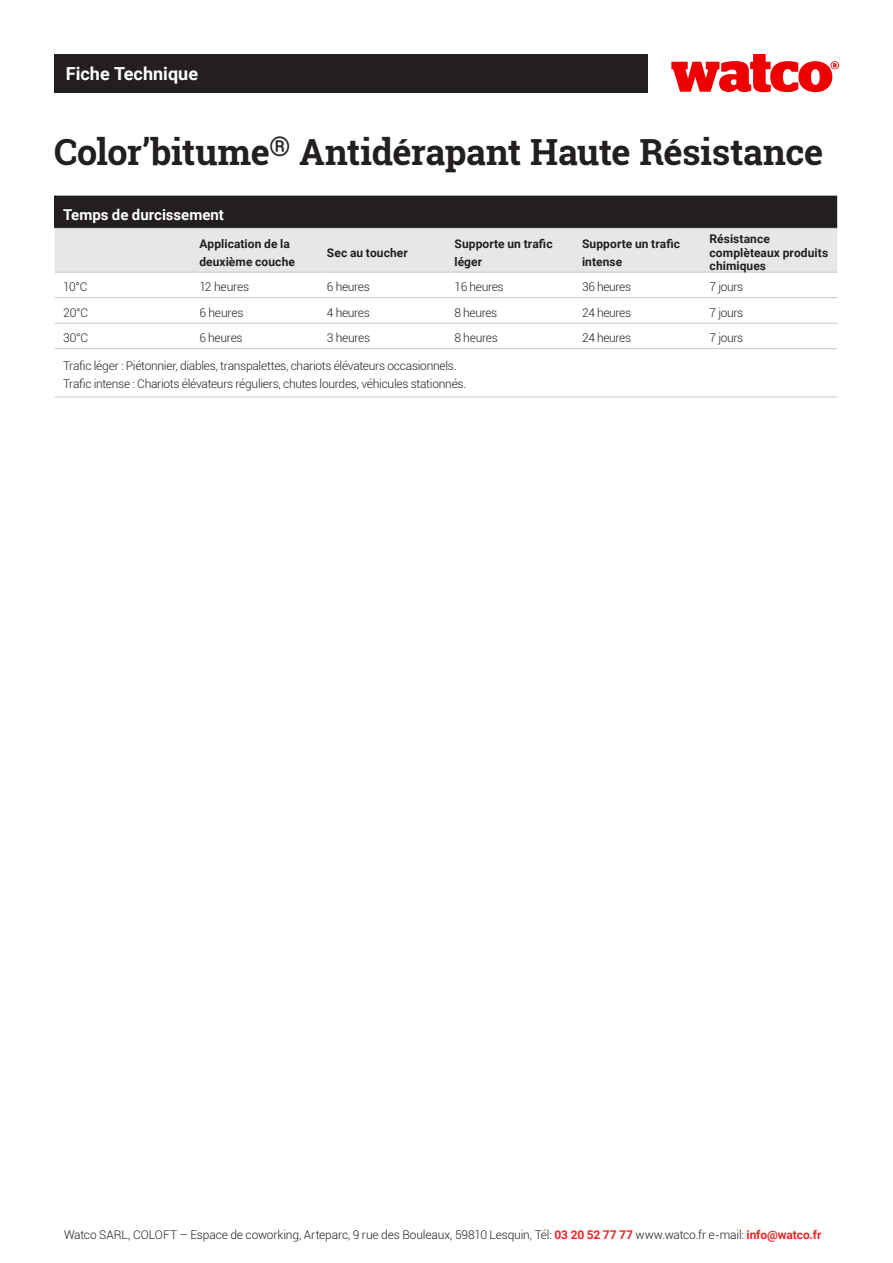
<style>
.page{position:relative;width:893px;height:1263px;background:#fff}
.page>*{position:absolute;margin:0;border:0;box-sizing:border-box;transform-origin:0 0}
.t1{font:700 36px "Roboto Slab";letter-spacing:-.015em;color:#231f20}
.t2{font:700 18px "Roboto";color:#fff}
.t3{font:700 15px "Roboto";color:#fff}
.t4{font:300 12px "Roboto";letter-spacing:-.02em;color:#231f20}
.t5{font:700 12px/18px "Roboto";letter-spacing:.01em;color:#231f20}
.s1{font-weight:700;color:#ee2324}
</style>
<div class="page">
<div style="left:54px;top:54px;width:593px;height:38px;background:#231f20"></div>
<svg style="left:671px;top:54px;width:168px;height:38px"></svg>
<svg style="left:55px;top:196px;width:782px;height:76px;background:#939193"></svg>
<hr style="left:54px;top:196px;width:2px;height:32px;background:#231f20">
<hr style="left:54px;top:228px;width:145px;height:1px;background:#c7c8ca">
<hr style="left:199px;top:228px;width:128px;height:1px;background:#c7c8ca">
<hr style="left:327px;top:228px;width:127px;height:1px;background:#c7c8ca">
<hr style="left:454px;top:228px;width:128px;height:1px;background:#c7c8ca">
<hr style="left:582px;top:228px;width:128px;height:1px;background:#c7c8ca">
<hr style="left:710px;top:228px;width:127px;height:1px;background:#c7c8ca">
<hr style="left:55px;top:272px;width:144px;height:1px;background:#c7c8ca">
<hr style="left:199px;top:272px;width:128px;height:1px;background:#c7c8ca">
<hr style="left:327px;top:272px;width:127px;height:1px;background:#c7c8ca">
<hr style="left:454px;top:272px;width:128px;height:1px;background:#c7c8ca">
<hr style="left:582px;top:272px;width:128px;height:1px;background:#c7c8ca">
<hr style="left:710px;top:272px;width:127px;height:1px;background:#c7c8ca">
<hr style="left:55px;top:297px;width:144px;height:1px;background:#c7c8ca">
<hr style="left:199px;top:297px;width:128px;height:1px;background:#c7c8ca">
<hr style="left:327px;top:297px;width:127px;height:1px;background:#c7c8ca">
<hr style="left:454px;top:297px;width:128px;height:1px;background:#c7c8ca">
<hr style="left:582px;top:297px;width:128px;height:1px;background:#c7c8ca">
<hr style="left:710px;top:297px;width:127px;height:1px;background:#c7c8ca">
<hr style="left:55px;top:323px;width:144px;height:1px;background:#c7c8ca">
<hr style="left:199px;top:323px;width:128px;height:1px;background:#c7c8ca">
<hr style="left:327px;top:323px;width:127px;height:1px;background:#c7c8ca">
<hr style="left:454px;top:323px;width:128px;height:1px;background:#c7c8ca">
<hr style="left:582px;top:323px;width:128px;height:1px;background:#c7c8ca">
<hr style="left:710px;top:323px;width:127px;height:1px;background:#c7c8ca">
<hr style="left:55px;top:348px;width:144px;height:1px;background:#c7c8ca">
<hr style="left:199px;top:348px;width:128px;height:1px;background:#c7c8ca">
<hr style="left:327px;top:348px;width:127px;height:1px;background:#c7c8ca">
<hr style="left:454px;top:348px;width:128px;height:1px;background:#c7c8ca">
<hr style="left:582px;top:348px;width:128px;height:1px;background:#c7c8ca">
<hr style="left:710px;top:348px;width:127px;height:1px;background:#c7c8ca">
<hr style="left:55px;top:397px;width:144px;height:1px;background:#c7c8ca">
<hr style="left:199px;top:397px;width:128px;height:1px;background:#c7c8ca">
<hr style="left:327px;top:397px;width:127px;height:1px;background:#c7c8ca">
<hr style="left:454px;top:397px;width:128px;height:1px;background:#c7c8ca">
<hr style="left:582px;top:397px;width:128px;height:1px;background:#c7c8ca">
<hr style="left:710px;top:397px;width:127px;height:1px;background:#c7c8ca">
<p class="t2" style="left:66px;top:61px;width:134px">Fiche Technique</p>
<p class="t1" style="left:54px;top:128px;width:771px">Color’bitume<sup>®</sup> Antidérapant Haute Résistance</p>
<p class="t3" style="left:63px;top:204px;width:162px">Temps de durcissement</p>
<p class="t5" style="left:199px;top:234px;width:97px">Application de la deuxième couche</p>
<p class="t5" style="left:327px;top:243px;width:82px">Sec au toucher</p>
<p class="t5" style="left:454px;top:234px;width:100px">Supporte un trafic léger</p>
<p class="t5" style="left:582px;top:234px;width:100px">Supporte un trafic intense</p>
<p class="t5" style="left:710px;top:232px;width:120px;line-height:13.5px">Résistance complèteaux produits chimiques</p>
<p class="t4" style="left:63px;top:279px;width:26px">10°C</p>
<p class="t4" style="left:199px;top:279px;width:51px">12 heures</p>
<p class="t4" style="left:327px;top:279px;width:44px">6 heures</p>
<p class="t4" style="left:454px;top:279px;width:51px">16 heures</p>
<p class="t4" style="left:582px;top:279px;width:51px">36 heures</p>
<p class="t4" style="left:710px;top:279px;width:35px">7 jours</p>
<p class="t4" style="left:63px;top:304px;width:26px">20°C</p>
<p class="t4" style="left:199px;top:304px;width:46px">6 heures</p>
<p class="t4" style="left:327px;top:304px;width:44px">4 heures</p>
<p class="t4" style="left:454px;top:304px;width:44px">8 heures</p>
<p class="t4" style="left:582px;top:304px;width:51px">24 heures</p>
<p class="t4" style="left:710px;top:304px;width:35px">7 jours</p>
<p class="t4" style="left:63px;top:330px;width:26px">30°C</p>
<p class="t4" style="left:199px;top:330px;width:45px">6 heures</p>
<p class="t4" style="left:327px;top:330px;width:45px">3 heures</p>
<p class="t4" style="left:454px;top:330px;width:45px">8 heures</p>
<p class="t4" style="left:582px;top:330px;width:51px">24 heures</p>
<p class="t4" style="left:710px;top:330px;width:35px">7 jours</p>
<p class="t4" style="left:63px;top:358px;width:395px">Trafic léger : Piétonnier, diables, transpalettes, chariots élévateurs occasionnels.</p>
<p class="t4" style="left:63px;top:376px;width:405px">Trafic intense : Chariots élévateurs réguliers, chutes lourdes, véhicules stationnés.</p>
<p class="t4" style="left:64px;top:1227px;width:759px">Watco SARL, COLOFT – Espace de coworking, Arteparc, 9 rue des Bouleaux, 59810 Lesquin, Tél: <span class="s1">03 20 52 77 77</span> www.watco.fr e-mail: <span class="s1">info@watco.fr</span></p>
</div>
